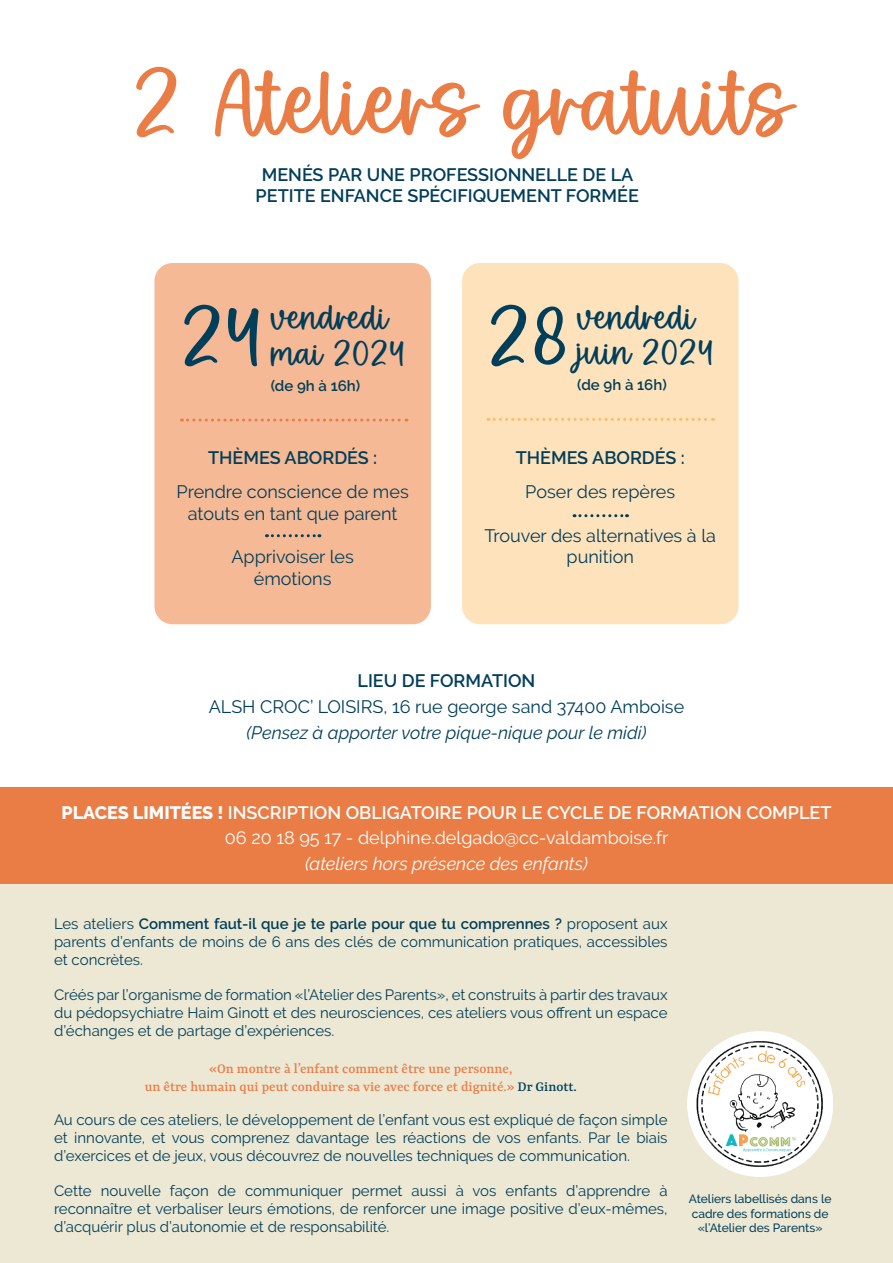
<style>
.page{position:relative;width:893px;height:1263px;background:#fff}
.page>*{position:absolute;margin:0;border:0;box-sizing:border-box;transform-origin:0 0}
.t1{font:98.4px "Sophia";color:#ea7d46}
.t2{font:86.1px "Sophia";color:#013e5a}
.t3{font:36.9px/35.8px "Sophia";color:#013e5a}
.t4{font:18px/21.6px "Raleway";color:#013e5a;text-align:center}
.t5{font:600 18px/25.8px "Raleway";color:#fff;text-align:center}
.t6{font:600 18px/21.6px "Raleway";color:#013e5a;text-align:center}
.t7{font:italic 18px "Raleway";color:#013e5a}
.t8{font:italic 18px "Raleway";color:#fff}
.t9{font:15px/18px "Raleway";color:#013e5a;text-align:justify}
.t10{font:500 15px/18px "Yrsa";color:#ea7d46;text-align:center}
.t11{font:600 15px "Raleway";color:#013e5a}
.t12{font:500 12px/14.4px "Raleway";color:#013e5a;text-align:center}
.s1{font-weight:800}
.s2{font-weight:400}
.s3{font-weight:600}
.s4{color:#013e5a}
</style>
<div class="page">
<div style="left:0;top:884px;width:893px;height:379px;background:#ece8d4"></div>
<div style="left:0;top:787px;width:893px;height:97px;background:#ea7d46"></div>
<img style="left:687px;top:1033px;width:146px;height:144px">
<div style="left:154px;top:263px;width:277px;height:361px;background:#f5b995;border-radius:18px"></div>
<div style="left:462px;top:263px;width:276px;height:361px;background:#fee2bb;border-radius:18px"></div>
<svg style="left:266px;top:534px;width:54px;height:3px"></svg>
<svg style="left:182px;top:419px;width:225px;height:3px"></svg>
<svg style="left:488px;top:418px;width:225px;height:3px"></svg>
<svg style="left:574px;top:514px;width:53px;height:3px"></svg>
<h1 class="t1" style="left:131px;top:66px;width:661px">2 Ateliers gratuits</h1>
<p class="t6" style="left:256px;top:164px;width:385px">MENÉS PAR UNE PROFESSIONNELLE DE LA<br>PETITE ENFANCE SPÉCIFIQUEMENT FORMÉE</p>
<h2 class="t2" style="left:180px;top:304px;width:84px">24</h2>
<h3 class="t3" style="left:271px;top:303px;width:136px">vendredi mai 2024</h3>
<p class="t11" style="left:271px;top:377px;width:91px">(de 9h à 16h)</p>
<p class="t6" style="left:208px;top:447px;width:171px">THÈMES ABORDÉS :</p>
<p class="t4" style="left:177px;top:481px;width:234px">Prendre conscience de mes atouts en tant que parent</p>
<p class="t4" style="left:231px;top:546px;width:124px">Apprivoiser les émotions</p>
<h2 class="t2" style="left:487px;top:304px;width:84px">28</h2>
<h3 class="t3" style="left:577px;top:303px;width:138px;line-height:35.1px">vendredi juin 2024</h3>
<p class="t11" style="left:577px;top:376px;width:91px">(de 9h à 16h)</p>
<p class="t6" style="left:516px;top:447px;width:171px">THÈMES ABORDÉS :</p>
<p class="t4" style="left:525px;top:481px;width:151px">Poser des repères</p>
<p class="t4" style="left:484px;top:524px;width:233px">Trouver des alternatives à la punition</p>
<p class="t6" style="left:358px;top:670px;width:179px">LIEU DE FORMATION</p>
<p class="t4" style="left:209px;top:696px;width:477px">ALSH CROC’ LOISIRS, 16 rue george sand 37400 Amboise</p>
<p class="t7" style="left:247px;top:722px;width:401px">(Pensez à apporter votre pique-nique pour le midi)</p>
<p class="t5" style="left:61px;top:799px;width:772px"><span class="s1">PLACES LIMITÉES !</span> INSCRIPTION OBLIGATOIRE POUR LE CYCLE DE FORMATION COMPLET<br><span class="s2">06 20 18 95 17 - delphine.delgado@cc-valdamboise.fr</span></p>
<p class="t8" style="left:305px;top:853px;width:284px">(ateliers hors présence des enfants)</p>
<p class="t9" style="left:54px;top:915px;width:615px">Les ateliers <span class="s3">Comment faut-il que je te parle pour que tu comprennes ?</span> proposent aux parents d’enfants de moins de 6 ans des clés de communication pratiques, accessibles et concrètes.</p>
<p class="t9" style="left:54px;top:986px;width:615px">Créés par l’organisme de formation «l’Atelier des Parents», et construits à partir des travaux du pédopsychiatre Haim Ginott et des neurosciences, ces ateliers vous offrent un espace d’échanges et de partage d’expériences.</p>
<p class="t10" style="left:145px;top:1060px;width:434px">«On montre à l’enfant comment être une personne,<br>un être humain qui peut conduire sa vie avec force et dignité.» <span class="s4">Dr Ginott.</span></p>
<p class="t9" style="left:54px;top:1111px;width:615px">Au cours de ces ateliers, le développement de l’enfant vous est expliqué de façon simple et innovante, et vous comprenez davantage les réactions de vos enfants. Par le biais d’exercices et de jeux, vous découvrez de nouvelles techniques de communication.</p>
<p class="t9" style="left:54px;top:1182px;width:615px">Cette nouvelle façon de communiquer permet aussi à vos enfants d’apprendre à reconnaître et verbaliser leurs émotions, de renforcer une image positive d’eux-mêmes, d’acquérir plus d’autonomie et de responsabilité.</p>
<p class="t12" style="left:689px;top:1192px;width:144px">Ateliers labellisés dans le cadre des formations de «l’Atelier des Parents»</p>
</div>
